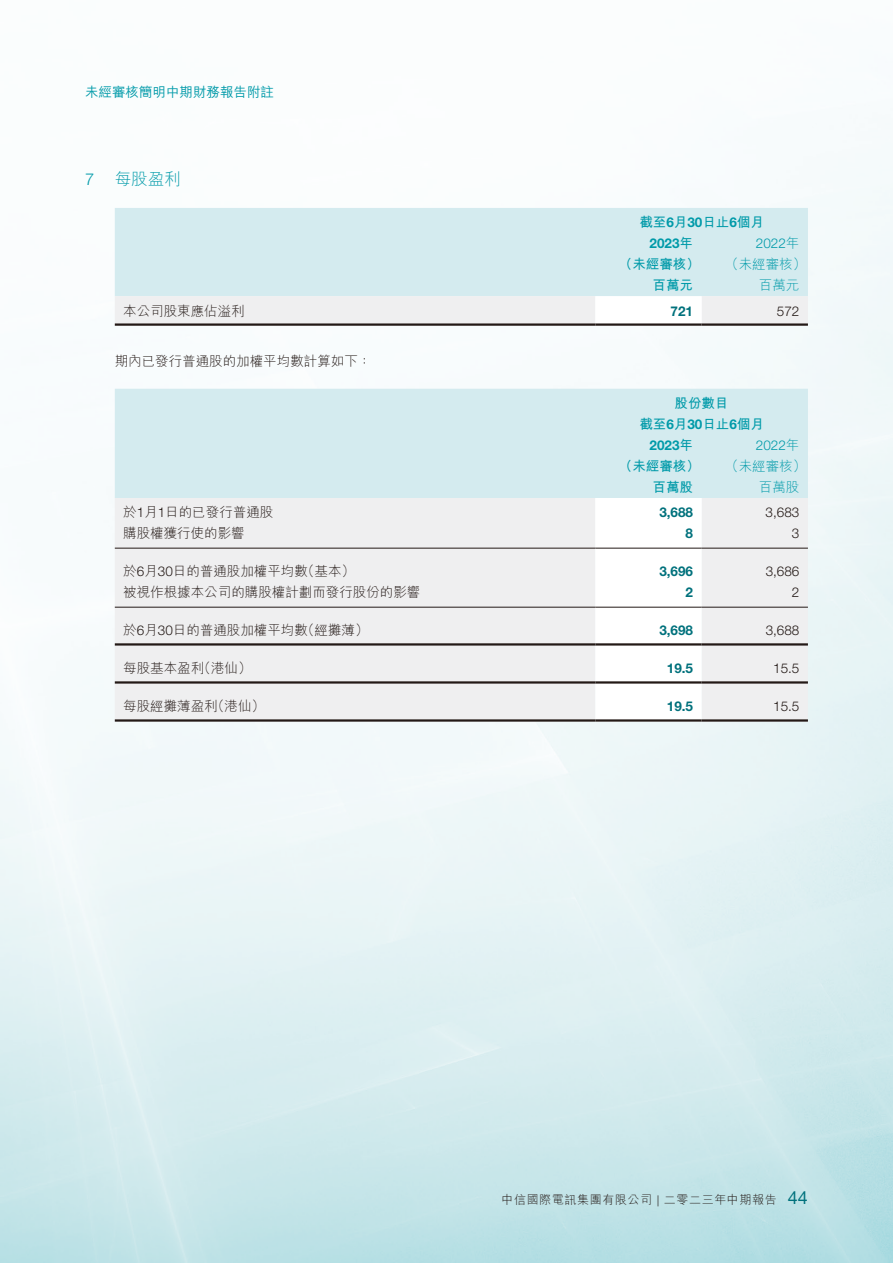
<style>
.page{position:relative;width:893px;height:1263px;background:#fff}
.page>*{position:absolute;margin:0;border:0;box-sizing:border-box;transform-origin:0 0}
.t1{font:18px "Helvetica Neue LT Std";color:#00717c}
.t2{font:300 16.5px "M Hei HK";color:#009aa9}
.t3{font:300 16.5px "Helvetica Neue LT Std";color:#009aa9}
.t4{font:300 13.5px "M Hei HK";color:#231916}
.t5{font:700 13.5px/21px "M Hei HK";color:#009aa9;text-align:center}
.t6{font:300 13.5px "Helvetica Neue LT Std";color:#231916}
.t7{font:700 13.5px "Helvetica Neue LT Std";color:#00717c}
.t8{font:300 13.5px "M Hei HK";color:#009aa9}
.t9{font:500 13.5px "M Hei HK";color:#009aa9}
.t10{font:300 13.5px "Helvetica Neue LT Std";color:#009aa9}
.t11{font:700 13.5px "Helvetica Neue LT Std";color:#009aa9}
.t12{font:300 12px "M Hei HK";letter-spacing:.05em;color:#231916}
.s1{font-family:"Helvetica Neue LT Std"}
.s2{font-family:"M Hei HK"}
</style>
<div class="page">
<div style="left:115px;top:208px;width:693px;height:88px;background:#d4ebef"></div>
<svg style="left:115px;top:296px;width:693px;height:27px"></svg>
<hr style="left:115px;top:323px;width:480px;height:3px;background:#231916">
<hr style="left:595px;top:323px;width:107px;height:3px;background:#231916">
<hr style="left:702px;top:323px;width:106px;height:3px;background:#231916">
<div style="left:115px;top:389px;width:693px;height:109px;background:#d4ebef"></div>
<div style="left:115px;top:498px;width:693px;height:221px;background:#efeff0"></div>
<svg style="left:595px;top:498px;width:107px;height:221px"></svg>
<hr style="left:115px;top:548px;width:480px;height:1px;background:#231916">
<hr style="left:595px;top:548px;width:107px;height:1px;background:#231916">
<hr style="left:702px;top:548px;width:106px;height:1px;background:#231916">
<hr style="left:115px;top:607px;width:480px;height:1px;background:#231916">
<hr style="left:595px;top:607px;width:107px;height:1px;background:#231916">
<hr style="left:702px;top:607px;width:106px;height:1px;background:#231916">
<hr style="left:115px;top:643px;width:480px;height:2px;background:#231916">
<hr style="left:595px;top:643px;width:107px;height:2px;background:#231916">
<hr style="left:702px;top:643px;width:106px;height:2px;background:#231916">
<hr style="left:115px;top:681px;width:480px;height:3px;background:#231916">
<hr style="left:595px;top:681px;width:107px;height:3px;background:#231916">
<hr style="left:702px;top:681px;width:106px;height:3px;background:#231916">
<hr style="left:115px;top:719px;width:480px;height:3px;background:#231916">
<hr style="left:595px;top:719px;width:107px;height:3px;background:#231916">
<hr style="left:702px;top:719px;width:106px;height:3px;background:#231916">
<p class="t9" style="left:85px;top:82px;width:190px">未經審核簡明中期財務報告附註</p>
<p class="t3" style="left:85px;top:169px;width:11px">7</p>
<p class="t2" style="left:115px;top:167px;width:67px">每股盈利</p>
<p class="t5" style="left:639px;top:211px;width:126px">截至月<span class="s1">6 30</span>日止<span class="s1">6</span>個月</p>
<p class="t10" style="left:756px;top:235px;width:45px">2022<span class="s2">年</span></p>
<p class="t11" style="left:650px;top:235px;width:45px">2023<span class="s2">年</span></p>
<p class="t5" style="left:619px;top:253px;width:82px">（未經審核）</p>
<p class="t8" style="left:725px;top:255px;width:82px">（未經審核(</p>
<p class="t5" style="left:653px;top:274px;width:42px">百萬元</p>
<p class="t8" style="left:759px;top:276px;width:42px">百萬元</p>
<p class="t4" style="left:123px;top:301px;width:123px">本公司股東應佔溢利</p>
<p class="t4" style="left:115px;top:352px;width:258px">期內已發行普通股的加權平均數計算如下：</p>
<p class="t7" style="left:671px;top:302px;width:24px">721</p>
<p class="t6" style="left:777px;top:302px;width:24px">572</p>
<p class="t5" style="left:639px;top:391px;width:126px">股份數目<br>截至月<span class="s1">6 30</span>日止<span class="s1">6</span>個月</p>
<p class="t10" style="left:756px;top:437px;width:45px">2022<span class="s2">年</span></p>
<p class="t11" style="left:650px;top:437px;width:45px">2023<span class="s2">年</span></p>
<p class="t5" style="left:619px;top:455px;width:82px">（未經審核）</p>
<p class="t8" style="left:725px;top:457px;width:82px">（未經審核(</p>
<p class="t5" style="left:653px;top:476px;width:42px">百萬股</p>
<p class="t8" style="left:759px;top:478px;width:42px">百萬股</p>
<p class="t4" style="left:123px;top:503px;width:152px">於月<span class="s1">1 1</span>日的已發行普通股</p>
<p class="t7" style="left:659px;top:504px;width:35px">3,688</p>
<p class="t6" style="left:766px;top:504px;width:35px">3,683</p>
<p class="t4" style="left:123px;top:524px;width:123px">購股權獲行使的影響</p>
<p class="t7" style="left:686px;top:525px;width:9px">8</p>
<p class="t6" style="left:792px;top:525px;width:9px">3</p>
<p class="t4" style="left:301px;top:562px;width:55px">（基本(</p>
<p class="t4" style="left:123px;top:562px;width:186px">於月<span class="s1">6 30</span>日的普通股加權平均數</p>
<p class="t7" style="left:659px;top:563px;width:35px">3,696</p>
<p class="t6" style="left:766px;top:563px;width:35px">3,686</p>
<p class="t4" style="left:123px;top:583px;width:298px">被視作根據本公司的購股權計劃而發行股份的影響</p>
<p class="t7" style="left:686px;top:584px;width:9px">2</p>
<p class="t6" style="left:792px;top:584px;width:9px">2</p>
<p class="t4" style="left:301px;top:621px;width:69px">（經攤薄(</p>
<p class="t4" style="left:123px;top:621px;width:186px">於月<span class="s1">6 30</span>日的普通股加權平均數</p>
<p class="t7" style="left:659px;top:622px;width:35px">3,698</p>
<p class="t6" style="left:766px;top:622px;width:35px">3,688</p>
<p class="t4" style="left:198px;top:659px;width:55px">（港仙(</p>
<p class="t4" style="left:123px;top:659px;width:82px">每股基本盈利</p>
<p class="t7" style="left:667px;top:660px;width:28px">19.5</p>
<p class="t6" style="left:773px;top:660px;width:28px">15.5</p>
<p class="t4" style="left:211px;top:697px;width:55px">（港仙(</p>
<p class="t4" style="left:123px;top:697px;width:96px">每股經攤薄盈利</p>
<p class="t7" style="left:667px;top:698px;width:28px">19.5</p>
<p class="t6" style="left:773px;top:698px;width:28px">15.5</p>
<p class="t12" style="left:502px;top:1191px;width:277px">中信國際電訊集團有限公司 | 二零二三年中期報告</p>
<h1 class="t1" style="left:788px;top:1186px;width:22px">44</h1>
</div>
